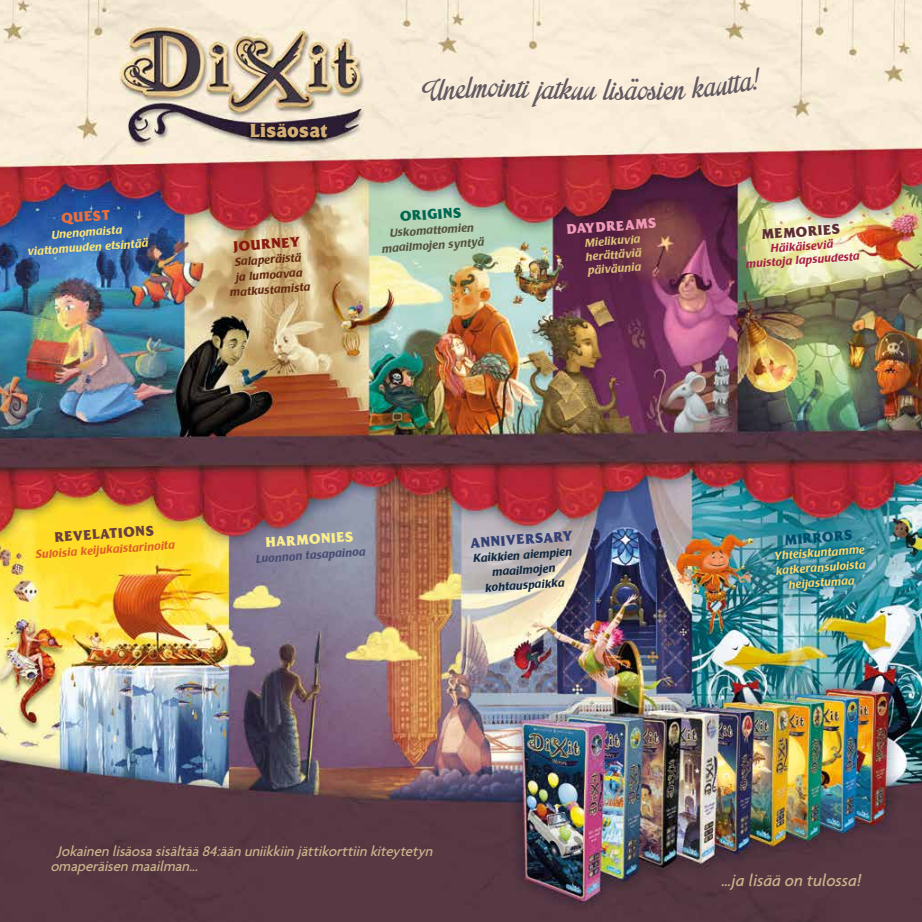
<style>
.page{position:relative;width:922px;height:922px;background:#fff}
.page>*{position:absolute;margin:0;border:0;box-sizing:border-box;transform-origin:0 0}
.t1{font:41.25px "Impregnable";color:#57505a}
.t2{font:18.75px "Triplett CG Black";color:#d4b076}
.t3{font:italic 500 17.5px "Agenda";color:#ffecac}
.t4{font:italic 500 15px/15px "Agenda";color:#ffecac}
.t5{font:13.75px "Triplett CG Black";color:#69403f}
.t6{font:13.75px "Triplett CG Black";color:#344075}
.t7{font:13.75px "Triplett CG Black";color:#f19ab8}
.t8{font:13.75px "Triplett CG Black";color:#fdee8a}
.t9{font:13.75px "Triplett CG Black";color:#5e2e35}
.t10{font:13.75px "Triplett CG Black";color:#8b1810}
.t11{font:13.75px "Triplett CG Black";color:#006752}
.t12{font:13.75px "Triplett CG Black";color:#004e6e}
.t13{font:13.75px "Triplett CG Black";color:#ed6f3c}
.t14{font:italic 500 11.25px/15px "l Laudatio Std";color:#ffd66a;text-align:center}
.t15{font:italic 500 11.25px/15px "l Laudatio Std";color:#10273f;text-align:center}
.t16{font:italic 500 11.25px/15px "l Laudatio Std";color:#632810;text-align:center}
.t17{font:italic 500 11.25px/15px "l Laudatio Std";color:#ffe471;text-align:center}
.t18{font:italic 500 11.25px/13.6px "l Laudatio Std";color:#a92047;text-align:center}
.t19{font:italic 500 11.25px/15px "l Laudatio Std";color:#55523d;text-align:center}
.t20{font:italic 500 11.25px/13.9px "l Laudatio Std";color:#ddc179;text-align:justify}
.t21{font:italic 500 11.25px "l Laudatio Std";color:#dd6028}
.t22{font:italic 500 11.25px "l Laudatio Std";color:#474b71}
</style>
<div class="page">
<img style="left:0;top:0;width:921px;height:921px">
<div style="left:245px;top:123px;width:84px;height:21px;background:#000;opacity:.65"></div>
<svg style="left:769px;top:539px;width:102px;height:58px;background:#2f8498"></svg>
<div style="left:418px;top:76px;width:112px;height:26px;background:#f8ebd8"></div>
<svg style="left:569px;top:79px;width:43px;height:21px"></svg>
<div style="left:637px;top:67px;width:126px;height:34px;background:#f9ecd9"></div>
<p class="t2" style="left:250px;top:118px;width:79px">Lisäosat</p>
<p class="t13" style="left:60px;top:209px;width:51px;rotate:-4deg">QUEST</p>
<p class="t17" style="left:26px;top:229px;width:122px;rotate:-4deg">Unenomaista viattomuuden etsintää</p>
<p class="t10" style="left:233px;top:237px;width:68px;rotate:-4deg">JOURNEY</p>
<p class="t16" style="left:227px;top:255px;width:82px;rotate:-4deg">Salaperäistä<br>ja lumoavaa matkustamista</p>
<h1 class="t1" style="left:499px;top:68px;width:7px">i</h1>
<h1 class="t1" style="left:537px;top:70px;width:37px;rotate:2deg">jatk</h1>
<h1 class="t1" style="left:610px;top:71px;width:29px">isä</h1>
<p class="t11" style="left:399px;top:207px;width:63px;rotate:-4deg">ORIGINS</p>
<p class="t19" style="left:380px;top:226px;width:104px;rotate:-4deg">Uskomattomien maailmojen syntyä</p>
<p class="t7" style="left:566px;top:220px;width:92px;rotate:-4deg">DAYDREAMS</p>
<p class="t20" style="left:584px;top:236px;width:57px;rotate:-4deg">Mielikuvia herättäviä päiväunia</p>
<p class="t9" style="left:760px;top:226px;width:80px;rotate:-4deg">MEMORIES</p>
<p class="t18" style="left:744px;top:243px;width:115px;rotate:-4deg">Häikäiseviä<br>muistoja lapsuudesta</p>
<p class="t5" style="left:54px;top:528px;width:101px;rotate:-4deg">REVELATIONS</p>
<p class="t21" style="left:35px;top:548px;width:140px;rotate:-4deg">Suloisia keijukaistarinoita</p>
<p class="t8" style="left:265px;top:533px;width:90px;rotate:-4deg">HARMONIES</p>
<p class="t22" style="left:255px;top:552px;width:111px;rotate:-4deg">Luonnon tasapainoa</p>
<p class="t6" style="left:469px;top:534px;width:104px;rotate:-4deg">ANNIVERSARY</p>
<p class="t15" style="left:472px;top:551px;width:100px;rotate:-4deg">Kaikkien aiempien maailmojen kohtauspaikka</p>
<p class="t12" style="left:783px;top:531px;width:70px;rotate:-4deg">MIRRORS</p>
<p class="t14" style="left:773px;top:548px;width:92px;rotate:-4deg">Yhteiskuntamme katkeransuloista heijastumaa</p>
<p class="t4" style="left:50px;top:844px;width:387px;text-indent:7px">Jokainen lisäosasisältää84:ään uniikkiin jättikorttiin kiteytetyn omaperäisen maailman...</p>
<p class="t3" style="left:721px;top:869px;width:141px">…ja lisää on tulossa!</p>
</div>
